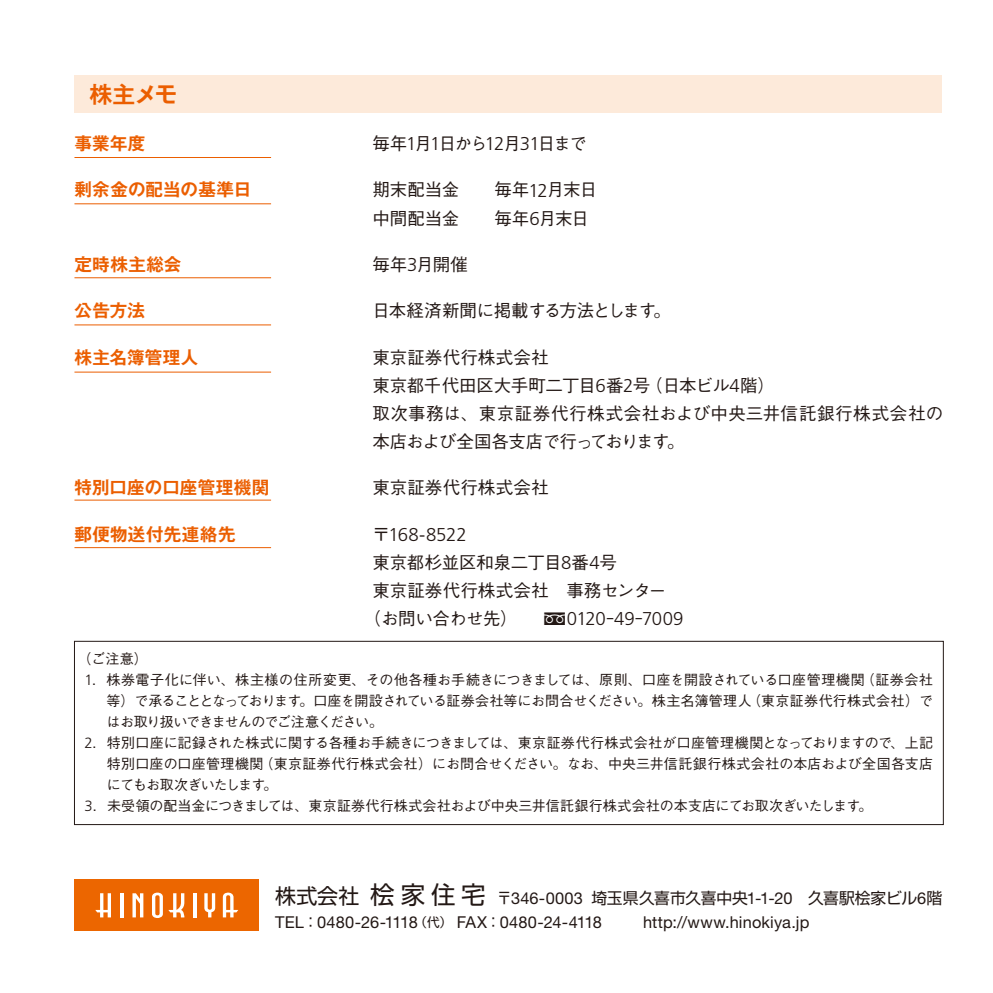
<style>
.page{position:relative;width:993px;height:993px;background:#fff}
.page>*{position:absolute;margin:0;border:0;box-sizing:border-box;transform-origin:0 0}
.t1{font:700 22.75px "Gothic MB101 Pr 6 De";color:#eb5e00}
.t2{font:300 18.55px "Frutiger";letter-spacing:-.015em;color:#231815}
.t3{font:500 17.5px/28px "Gothic BBB Pro";letter-spacing:-.01em;color:#231815}
.t4{font:700 17.5px "Gothic MB101 Pro De";letter-spacing:.02em;color:#eb5e00}
.t5{font:16.45px "Helvetica Neue";letter-spacing:.01em;color:#231815}
.t6{font:15.75px "Shin Go Pr 6";letter-spacing:-.01em;color:#231815}
.t7{font:500 14px "Gothic BBB Pro";letter-spacing:-.005em;color:#231815}
.t8{font:500 14px "Gothic BBB Pro";letter-spacing:.025em;color:#231815}
.t9{font:500 14px "Gothic BBB Pro";letter-spacing:.015em;color:#231815}
.t10{font:500 14px "Gothic BBB Pro";letter-spacing:-.075em;color:#231815}
.t11{font:500 14px "Gothic BBB Pro";letter-spacing:-.065em;color:#231815}
.s1{font-family:"Frutiger";font-weight:300;font-size:18.55px}
.s2{font-family:"Gothic BBB Pro";font-weight:500;font-size:17.5px}
.s3{font-family:"Frutiger";font-weight:300;font-size:14.88px}
.s4{font-size:21px}
.s5{font-size:24.5px}
.s6{font-family:"G Shin Go Pro";font-size:24.5px}
.s7{font-family:"Helvetica Neue";font-size:16.45px}
.s8{font-family:"G Shin Go Pro"}
.s9{font-family:"Shin Go Pr 6";font-size:15.75px}
.s10{font-family:"Shin Go Pr 6";font-size:12.6px}
</style>
<div class="page">
<div style="left:74px;top:879px;width:185px;height:51px;background:#ec6600"></div>
<svg style="left:95px;top:893px;width:16px;height:24px"></svg>
<hr style="left:120px;top:892px;width:3px;height:25px;background:#fff">
<svg style="left:152px;top:892px;width:32px;height:25px"></svg>
<hr style="left:193px;top:892px;width:3px;height:25px;background:#fff">
<svg style="left:204px;top:893px;width:11px;height:24px"></svg>
<svg style="left:223px;top:892px;width:15px;height:25px"></svg>
<svg style="left:132px;top:893px;width:11px;height:24px"></svg>
<div style="left:74px;top:75px;width:867px;height:38px;background:#fdeada"></div>
<div style="left:74px;top:641px;width:869px;height:183px;border:1px solid #231815"></div>
<hr style="left:74px;top:157px;width:197px;height:1px;background:#eb5e00">
<hr style="left:74px;top:203px;width:197px;height:1px;background:#eb5e00">
<hr style="left:74px;top:277px;width:197px;height:1px;background:#eb5e00">
<hr style="left:74px;top:324px;width:197px;height:1px;background:#eb5e00">
<hr style="left:74px;top:371px;width:197px;height:1px;background:#eb5e00">
<hr style="left:74px;top:499px;width:197px;height:1px;background:#eb5e00">
<hr style="left:74px;top:547px;width:197px;height:1px;background:#eb5e00">
<h1 class="t1" style="left:90px;top:75px;width:89px">株主メモ</h1>
<p class="t4" style="left:74px;top:129px;width:72px">事業年度</p>
<p class="t3" style="left:372px;top:127px;width:216px">毎年<span class="s1">1</span>月<span class="s1">1</span>日から<span class="s1">12</span>月<span class="s1">31</span>日まで</p>
<p class="t4" style="left:74px;top:175px;width:178px">剰余金の配当の基準日</p>
<p class="t3" style="left:372px;top:174px;width:88px">期末配当金</p>
<p class="t3" style="left:494px;top:174px;width:104px">毎年<span class="s1">12</span>月末日</p>
<p class="t3" style="left:372px;top:202px;width:88px">中間配当金</p>
<p class="t3" style="left:494px;top:202px;width:96px">毎年<span class="s1">6</span>月末日</p>
<p class="t4" style="left:74px;top:250px;width:108px">定時株主総会</p>
<p class="t3" style="left:372px;top:248px;width:97px">毎年<span class="s1">3</span>月開催</p>
<p class="t4" style="left:74px;top:296px;width:72px">公告方法</p>
<p class="t3" style="left:372px;top:294px;width:300px">日本経済新聞に掲載する方法とします。</p>
<p class="t4" style="left:74px;top:342px;width:125px">株主名簿管理人</p>
<p class="t3" style="left:372px;top:341px;width:572px">東京証券代行株式会社<br>東京都千代田区大手町二丁目<span class="s1">6</span>番<span class="s1">2</span>号（日本ビル<span class="s1">4</span>階）<br>取次事務は、東京証券代行株式会社および中央三井信託銀行株式会社の本店および全国各支店で行っております。</p>
<p class="t4" style="left:74px;top:473px;width:196px">特別口座の口座管理機関</p>
<p class="t3" style="left:372px;top:471px;width:178px">東京証券代行株式会社</p>
<p class="t4" style="left:74px;top:519px;width:162px">郵便物送付先連絡先</p>
<p class="t2" style="left:372px;top:524px;width:96px"><span class="s2">〒</span>168-8522</p>
<p class="t3" style="left:372px;top:545px;width:246px">東京都杉並区和泉二丁目<span class="s1">8</span>番<span class="s1">4</span>号</p>
<p class="t3" style="left:372px;top:573px;width:295px">東京証券代行株式会社 事務センター</p>
<p class="t3" style="left:363px;top:601px;width:155px">（お問い合わせ先）</p>
<p class="t2" style="left:566px;top:608px;width:118px">0120<span class="s2">－</span>49<span class="s2">－</span>7009</p>
<p class="t7" style="left:78px;top:647px;width:72px">（ご注意）</p>
<p class="t8" style="left:85px;top:668px;width:849px"><span class="s3">1</span>．株券電子化に伴い、株主様の住所変更、その他各種お手続きにつきましては、原則、口座を開設されている口座管理機関（証券会社</p>
<p class="t7" style="left:106px;top:689px;width:827px">等）で承ることとなっております。口座を開設されている証券会社等にお問合せください。株主名簿管理人（東京証券代行株式会社）で</p>
<p class="t10" style="left:106px;top:710px;width:278px">はお取り扱いできませんのでご注意ください。</p>
<p class="t7" style="left:85px;top:731px;width:849px"><span class="s3">2</span>．特別口座に記録された株式に関する各種お手続きにつきましては、東京証券代行株式会社が口座管理機関となっておりますので、上記</p>
<p class="t9" style="left:107px;top:752px;width:827px">特別口座の口座管理機関（東京証券代行株式会社）にお問合せください。なお、中央三井信託銀行株式会社の本店および全国各支店</p>
<p class="t11" style="left:107px;top:773px;width:172px">にてもお取次ぎいたします。</p>
<p class="t7" style="left:85px;top:794px;width:789px"><span class="s3">3</span>．未受領の配当金につきましては、東京証券代行株式会社および中央三井信託銀行株式会社の本支店にてお取次ぎいたします。</p>
<p class="t6" style="left:275px;top:884px;width:668px"><span class="s4">株式会社</span><span class="s5">桧</span><span class="s6">家</span><span class="s5">住宅</span> 〒<span class="s7">346-0003</span> 埼玉県久喜市久喜中央<span class="s7">1-1-20</span> 久喜駅桧<span class="s8">家</span>ビル<span class="s7">6</span>階</p>
<p class="t5" style="left:275px;top:911px;width:328px">TEL<span class="s9">：</span>0480-26-1118<span class="s10">（代）</span> FAX<span class="s9">：</span>0480-24-4118</p>
<p class="t5" style="left:642px;top:911px;width:168px">http://www.hinokiya.jp</p>
</div>
